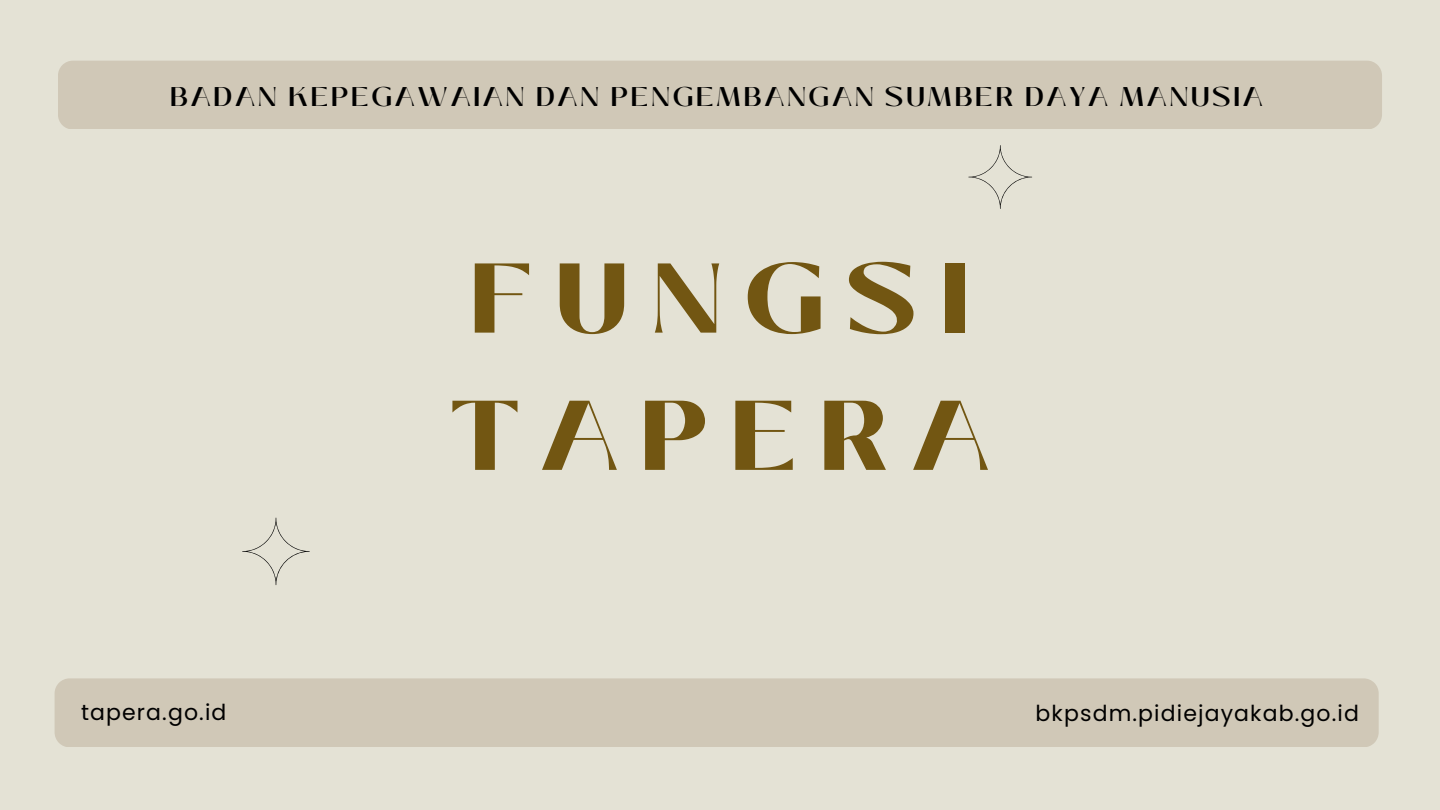
<style>
.page{position:relative;width:1440px;height:810px;background:#e4e2d5}
.page>*{position:absolute;margin:0;border:0;box-sizing:border-box;transform-origin:0 0}
.t1{font:900 98.5px/137.2px "Black Mango";letter-spacing:.24em;color:#725612}
.t2{font:600 27px "Black Mango";letter-spacing:.1em;color:#000}
.t3{font:22px "Poppins";letter-spacing:.05em;color:#000}
</style>
<div class="page">
<svg style="left:968px;top:145px;width:64px;height:64px"></svg>
<div style="left:58px;top:61px;width:1324px;height:68px;background:#d0c8b7"></div>
<div style="left:55px;top:678px;width:1324px;height:69px;background:#d0c8b7"></div>
<svg style="left:242px;top:518px;width:68px;height:67px"></svg>
<p class="t2" style="left:170px;top:76px;width:1094px">BADAN KEPEGAWAIAN DAN PENGEMBANGAN SUMBER DAYA MANUSIA</p>
<h1 class="t1" style="left:451px;top:231px;width:539px">FUNGSI<br>TAPERA</h1>
<p class="t3" style="left:81px;top:697px;width:147px">tapera.go.id</p>
<p class="t3" style="left:1036px;top:698px;width:325px">bkpsdm.pidiejayakab.go.id</p>
</div>
